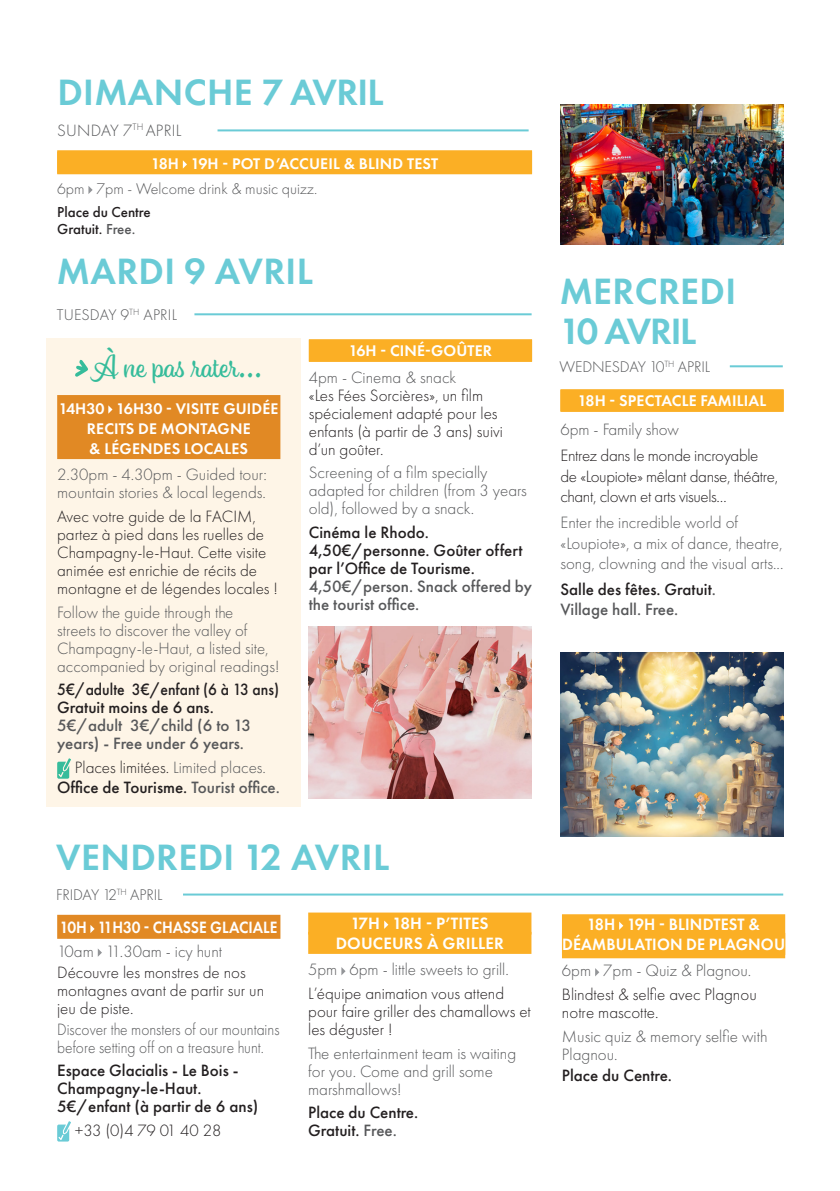
<style>
.page{position:relative;width:840px;height:1191px;background:#fff}
.page>*{position:absolute;margin:0;border:0;box-sizing:border-box;transform-origin:0 0}
.t1{font:600 38px "Futura PT";letter-spacing:.01em;color:#6acbd6}
.t2{font:30px "Eds Market Upright Script";color:#36bc9b}
.TEXTE_EVENT_FRANCAIS{font:300 17px/18px "Futura PT";color:#231f20}
.TEXTE_EVENT_ANGLAIS{font:300 17px/18px "Futura PT";color:#57585a}
.TEXTE_EVENT_ANGLAIS-2{font:500 17px/18px "Futura PT";color:#231f20}
.TITRE_EVENT_ANGLAIS{font:300 17px/18px "Futura PT";color:#57585a}
.TEXTE_EVENT_FRANCAIS-2{font:300 17px/20.4px "Futura PT";letter-spacing:-.02em;color:#231f20}
.TEXTE_EVENT_ANGLAIS-3{font:300 17px/18px "Futura PT";color:#57585a;scale:.91 1}
.TEXTE_EVENT_ANGLAIS-4{font:500 17px/18px "Futura PT";color:#57585a}
.TITRE_EVENT_ANGLAIS-2{font:600 17px/20px "Futura PT";letter-spacing:.01em;color:#fff;text-align:center;scale:.95 1}
.TEXTE_EVENT_FRANCAIS-3{font:300 17px/18px "Futura PT";color:#57585a}
.TITRE_EVENT_ANGLAIS-3{font:600 17px/20px "Futura PT";letter-spacing:.01em;color:#fff;text-align:center}
.TEXTE_EVENT_ANGLAIS-5{font:500 17px "Futura PT";color:#231f20;scale:.92 1}
.TITRE_EVENT_ANGLAIS-4{font:600 17px "Futura PT";letter-spacing:.01em;color:#fff;scale:.91 1}
.TITRE_EVENT_ANGLAIS-5{font:600 16px/20px "Futura PT";letter-spacing:.01em;color:#fff;text-align:center}
.TITRE_EVENT_ANGLAIS-6{font:300 16px "Futura PT";letter-spacing:-.01em;color:#57585a}
.TITRE_EVENT_ANGLAIS-7{font:300 16px "Futura PT";letter-spacing:.01em;color:#57585a}
.t3{font:500 15px "Futura PT";color:#231f20}
.s1{color:#57585a}
.s2{font-weight:300}
.s3{font-weight:300;color:#57585a}
</style>
<div class="page">
<hr style="left:729px;top:365px;width:53px;height:2px;background:#6acbd6">
<hr style="left:194px;top:313px;width:337px;height:2px;background:#6acbd6">
<hr style="left:183px;top:893px;width:599px;height:2px;background:#6acbd6">
<div style="left:561px;top:914px;width:223px;height:44px;background:#fbaf25"></div>
<svg style="left:619px;top:921px;width:4px;height:9px"></svg>
<svg style="left:595px;top:968px;width:4px;height:8px"></svg>
<div style="left:308px;top:912px;width:223px;height:22px;background:#fbaf25"></div>
<div style="left:308px;top:932px;width:223px;height:22px;background:#fbaf25"></div>
<svg style="left:384px;top:920px;width:4px;height:9px"></svg>
<svg style="left:341px;top:967px;width:4px;height:8px"></svg>
<div style="left:46px;top:338px;width:254px;height:469px;background:#fef5e7"></div>
<svg style="left:75px;top:359px;width:13px;height:18px"></svg>
<div style="left:57px;top:395px;width:223px;height:64px;background:#e18924"></div>
<svg style="left:108px;top:405px;width:4px;height:9px"></svg>
<svg style="left:57px;top:758px;width:14px;height:20px"></svg>
<div style="left:309px;top:340px;width:222px;height:22px;background:#fbb433"></div>
<div style="left:309px;top:339px;width:222px;height:22px;background:#fbaf25"></div>
<img style="left:308px;top:626px;width:223px;height:172px">
<div style="left:560px;top:390px;width:223px;height:22px;background:#fbb433"></div>
<div style="left:560px;top:389px;width:223px;height:22px;background:#fbaf25"></div>
<div style="left:57px;top:914px;width:223px;height:24px;background:#e18924"></div>
<svg style="left:90px;top:925px;width:4px;height:8px"></svg>
<svg style="left:98px;top:949px;width:4px;height:7px"></svg>
<svg style="left:57px;top:1121px;width:14px;height:20px"></svg>
<img style="left:560px;top:652px;width:222px;height:184px">
<hr style="left:217px;top:129px;width:311px;height:2px;background:#6acbd6">
<img style="left:560px;top:105px;width:223px;height:139px">
<div style="left:57px;top:150px;width:474px;height:24px;background:#fbaf25"></div>
<svg style="left:183px;top:160px;width:4px;height:9px"></svg>
<svg style="left:88px;top:186px;width:5px;height:8px"></svg>
<p class="t1" style="left:57px;top:69px;width:327px">DIMANCHE 7 AVRIL</p>
<p class="TEXTE_EVENT_ANGLAIS" style="left:57px;top:121px;width:126px">SUNDAY 7<sup>TH</sup> APRIL</p>
<p class="TITRE_EVENT_ANGLAIS-5" style="left:151px;top:153px;width:288px">18H 19H - POT D’ACCUEIL &amp; BLIND TEST</p>
<p class="TITRE_EVENT_ANGLAIS-6" style="left:57px;top:180px;width:261px">6pm 7pm - Welcome drink &amp; music quizz.</p>
<p class="t3" style="left:57px;top:203px;width:95px">Place du Centre</p>
<p class="t3" style="left:57px;top:220px;width:80px">Gratuit. <span class="s1">Free.</span></p>
<p class="t1" style="left:57px;top:248px;width:257px">MARDI 9 AVRIL</p>
<p class="TITRE_EVENT_ANGLAIS-7" style="left:57px;top:305px;width:122px">TUESDAY 9<sup>TH</sup> APRIL</p>
<p class="t2" style="left:92px;top:349px;width:172px">À ne pas rater...</p>
<p class="TITRE_EVENT_ANGLAIS-5" style="left:59px;top:398px;width:221px">14H30 16H30 - VISITE GUIDÉE<br>RECITS DE MONTAGNE<br>&amp; LÉGENDES LOCALES</p>
<p class="TITRE_EVENT_ANGLAIS" style="left:57px;top:466px;width:211px">2.30pm - 4.30pm - Guided tour: mountain stories &amp; local legends.</p>
<p class="TEXTE_EVENT_FRANCAIS" style="left:57px;top:507px;width:222px">Avec votre guide de la FACIM, partez à pied dans les ruelles de<br>Champagny-le-Haut. Cette visite animée est enrichie de récits de montagne et de légendes locales !</p>
<p class="TEXTE_EVENT_ANGLAIS" style="left:57px;top:603px;width:223px">Follow the guide through the<br>streets to discover the valley of Champagny-le-Haut, a listed site, accompanied by original readings!</p>
<p class="TEXTE_EVENT_ANGLAIS-5" style="left:57px;top:679px;width:243px">5€/adulte 3€/enfant (6 à 13 ans)</p>
<p class="TEXTE_EVENT_ANGLAIS-2" style="left:57px;top:698px;width:158px">Gratuit moins de 6 ans.</p>
<p class="TEXTE_EVENT_ANGLAIS-4" style="left:57px;top:716px;width:195px">5€/adult 3€/child (6 to 13 years) - Free under 6 years.</p>
<p class="TEXTE_EVENT_ANGLAIS-2" style="left:57px;top:757px;width:224px;line-height:20.4px;text-align:center"><span class="s2">Places limitées.</span> <span class="s3">Limited places.<br></span>Office de Tourisme. <span class="s1">Tourist office.</span></p>
<p class="TITRE_EVENT_ANGLAIS-5" style="left:348px;top:341px;width:145px">16H - CINÉ-GOÛTER</p>
<p class="TITRE_EVENT_ANGLAIS" style="left:309px;top:368px;width:149px">4pm - Cinema &amp; snack</p>
<p class="TEXTE_EVENT_FRANCAIS" style="left:309px;top:386px;width:195px">«Les Fées Sorcières», un film spécialement adapté pour les enfants (à partir de 3 ans) suivi d’un goûter.</p>
<p class="TEXTE_EVENT_ANGLAIS" style="left:309px;top:464px;width:219px">Screening of a film specially adapted for children (from 3 years old), followed by a snack.</p>
<p class="TEXTE_EVENT_ANGLAIS-2" style="left:309px;top:523px;width:121px">Cinéma le Rhodo.</p>
<p class="TEXTE_EVENT_ANGLAIS-2" style="left:309px;top:541px;width:224px">4,50€/personne. Goûter offert par l’Office de Tourisme.<br><span class="s1">4,50€/person. Snack offered by the tourist office.</span></p>
<p class="t1" style="left:56px;top:833px;width:334px">VENDREDI 12 AVRIL</p>
<p class="TITRE_EVENT_ANGLAIS-6" style="left:56px;top:885px;width:108px">FRIDAY 12<sup>TH</sup> APRIL</p>
<p class="TITRE_EVENT_ANGLAIS-4" style="left:60px;top:916px;width:240px">10H 11H30 - CHASSE GLACIALE</p>
<p class="TITRE_EVENT_ANGLAIS" style="left:57px;top:942px;width:166px">10am 11.30am - icy hunt</p>
<p class="TEXTE_EVENT_FRANCAIS" style="left:57px;top:963px;width:208px">Découvre les monstres de nos montagnes avant de partir sur un jeu de piste.</p>
<p class="TEXTE_EVENT_ANGLAIS-3" style="left:57px;top:1020px;width:246px">Discover the monsters of our mountains before setting off on a treasure hunt.</p>
<p class="TEXTE_EVENT_ANGLAIS-2" style="left:57px;top:1061px;width:183px">Espace Glacialis - Le Bois -<br>Champagny-le-Haut.</p>
<p class="TEXTE_EVENT_ANGLAIS-2" style="left:57px;top:1097px;width:202px">5€/enfant (à partir de 6 ans)</p>
<p class="TEXTE_EVENT_FRANCAIS" style="left:75px;top:1121px;width:148px">+33 (0)4 79 01 40 28</p>
<p class="TITRE_EVENT_ANGLAIS-3" style="left:335px;top:913px;width:170px">17H 18H - P’TITES<br>DOUCEURS À GRILLER</p>
<p class="TITRE_EVENT_ANGLAIS" style="left:308px;top:961px;width:202px">5pm 6pm - little sweets to grill.</p>
<p class="TEXTE_EVENT_FRANCAIS" style="left:308px;top:984px;width:224px">L’équipe animation vous attend pour faire griller des chamallows et les déguster !</p>
<p class="TEXTE_EVENT_ANGLAIS" style="left:308px;top:1044px;width:209px">The entertainment team is waiting for you. Come and grill some marshmallows!</p>
<p class="TEXTE_EVENT_ANGLAIS-2" style="left:308px;top:1103px;width:111px">Place du Centre.</p>
<p class="TEXTE_EVENT_ANGLAIS-2" style="left:308px;top:1121px;width:90px">Gratuit. <span class="s1">Free.</span></p>
<p class="t1" style="left:559px;top:267px;width:178px">MERCREDI</p>
<p class="t1" style="left:559px;top:307px;width:138px">10 AVRIL</p>
<p class="TITRE_EVENT_ANGLAIS-6" style="left:559px;top:357px;width:152px">WEDNESDAY 10<sup>TH</sup> APRIL</p>
<p class="TITRE_EVENT_ANGLAIS-5" style="left:577px;top:391px;width:190px">18H - SPECTACLE FAMILIAL</p>
<p class="TITRE_EVENT_ANGLAIS" style="left:560px;top:420px;width:120px">6pm - Family show</p>
<p class="TEXTE_EVENT_FRANCAIS-2" style="left:560px;top:445px;width:219px">Entrez dans le monde incroyable de «Loupiote» mêlant danse, théâtre, chant, clown et arts visuels…</p>
<p class="TEXTE_EVENT_ANGLAIS" style="left:560px;top:512px;width:224px;line-height:20.4px">Enter the incredible world of «Loupiote», a mix of dance, theatre, song, clowning and the visual arts...</p>
<p class="TEXTE_EVENT_ANGLAIS-2" style="left:560px;top:580px;width:157px">Salle des fêtes. Gratuit<span class="s1">.</span></p>
<p class="TEXTE_EVENT_ANGLAIS-4" style="left:560px;top:601px;width:119px">Village hall. Free.</p>
<p class="TITRE_EVENT_ANGLAIS-2" style="left:561px;top:914px;width:236px">18H 19H - BLINDTEST &amp;<br>DÉAMBULATION DE PLAGNOU</p>
<p class="TITRE_EVENT_ANGLAIS" style="left:561px;top:962px;width:191px">6pm 7pm - Quiz &amp; Plagnou.</p>
<p class="TEXTE_EVENT_FRANCAIS" style="left:561px;top:985px;width:196px">Blindtest &amp; selfie avec Plagnou notre mascotte.</p>
<p class="TEXTE_EVENT_FRANCAIS-3" style="left:561px;top:1027px;width:207px">Music quiz &amp; memory selfie with<br>Plagnou.</p>
<p class="TEXTE_EVENT_ANGLAIS-2" style="left:561px;top:1066px;width:111px">Place du Centre.</p>
</div>
